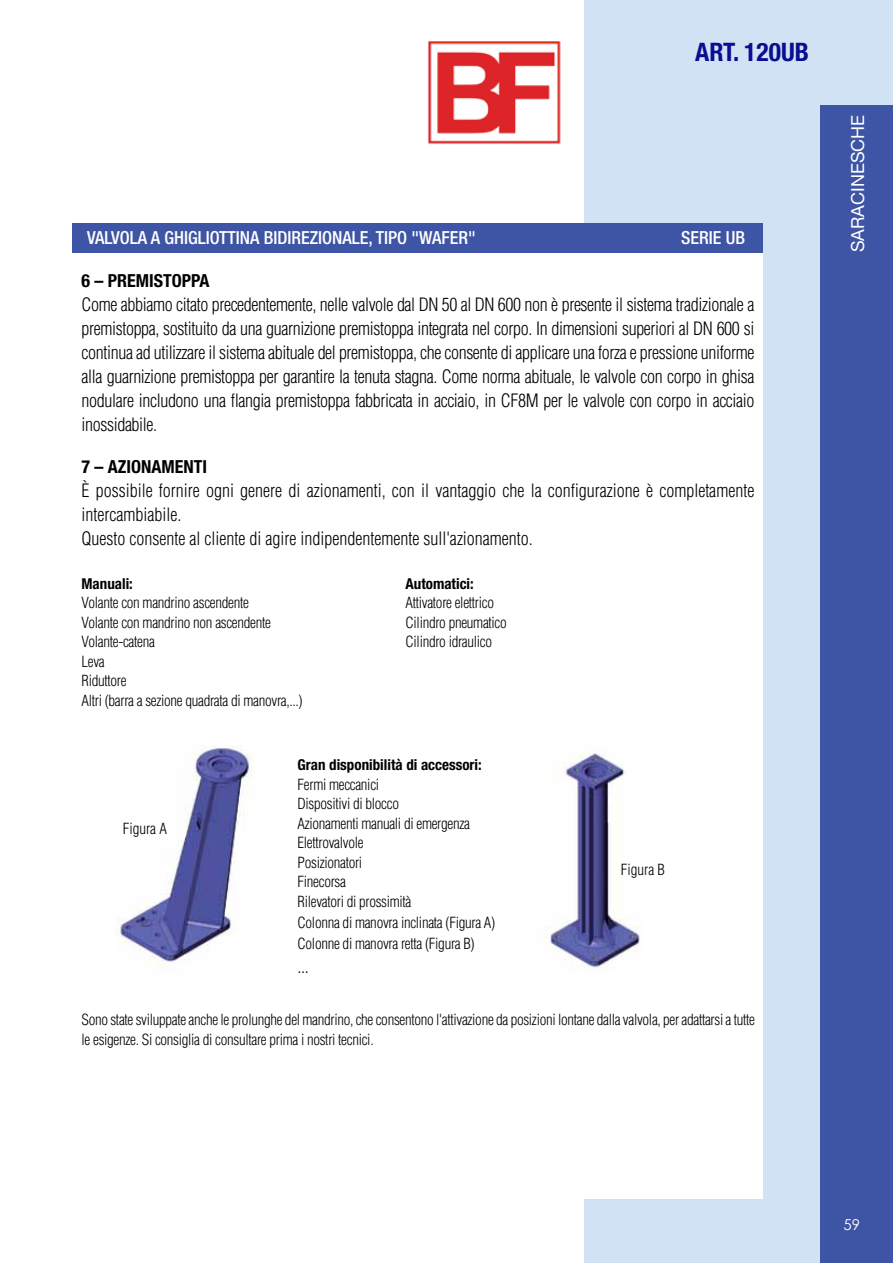
<style>
.page{position:relative;width:893px;height:1263px;background:#fff}
.page>*{position:absolute;margin:0;border:0;box-sizing:border-box;transform-origin:0 0}
.t1{font:700 condensed 25.5px "Helvetica Neue LT Pro";color:#090f90}
.t2{font:300 condensed 18px/24px "Helvetica LT Std";color:#000;text-align:justify}
.t3{font:500 condensed 18px "Helvetica Neue LT Pro";color:#fff}
.t4{font:700 condensed 18px "Helvetica Neue LT Pro";color:#000}
.t5{font:18px "Helvetica Neue LT Pro";color:#fff}
.t6{font:300 condensed 15px/19.5px "Helvetica LT Std";letter-spacing:-.02em;color:#000}
.t7{font:700 condensed 15px "Helvetica Neue LT Pro";color:#000}
.t8{font:15px "Century Gothic";color:#fff}
</style>
<div class="page">
<div style="left:584px;top:0;width:309px;height:1263px;background:#d1e2f4"></div>
<div style="left:821px;top:105px;width:72px;height:1158px;background:#3e54a5"></div>
<img style="left:428px;top:42px;width:133px;height:103px">
<div style="left:479px;top:232px;width:284px;height:967px;background:#fff"></div>
<div style="left:72px;top:224px;width:691px;height:29px;background:#3e54a5"></div>
<img style="left:115px;top:746px;width:138px;height:221px">
<img style="left:546px;top:749px;width:95px;height:221px">
<h1 class="t1" style="left:695px;top:36px;width:115px">ART. 120UB</h1>
<p class="t3" style="left:87px;top:227px;width:298px">VALVOLA A GHIGLIOTTINA BIDIREZIONALE, TIPO</p>
<p class="t3" style="left:411px;top:227px;width:93px">"WAFER" SERIE</p>
<p class="t3" style="left:726px;top:227px;width:19px">UB</p>
<p class="t4" style="left:82px;top:270px;width:129px">6 – PREMISTOPPA</p>
<p class="t2" style="left:82px;top:293px;width:674px">Come abbiamo citato precedentemente, nelle valvole dal DN 50 al DN 600 non è presente il sistema tradizionale a premistoppa, sostituito da una guarnizione premistoppa integrata nel corpo. In dimensioni superiori al DN 600 si continua ad utilizzare il sistema abituale del premistoppa, che consente di applicare una forza e pressione uniforme alla guarnizione premistoppa per garantire la tenuta stagna. Come norma abituale, le valvole con corpo in ghisa nodulare includono una flangia premistoppa fabbricata in acciaio, in CF8M per le valvole con corpo in acciaio inossidabile.</p>
<p class="t4" style="left:82px;top:456px;width:127px">7 – AZIONAMENTI</p>
<p class="t2" style="left:82px;top:479px;width:674px;text-align:left">È possibile fornire ogni genere di azionamenti, con il vantaggio che la configurazione è completamente intercambiabile.<br>Questo consente al cliente di agire indipendentemente sull'azionamento.</p>
<p class="t7" style="left:82px;top:574px;width:53px">Manuali:</p>
<p class="t7" style="left:406px;top:574px;width:70px">Automatici:</p>
<p class="t6" style="left:82px;top:593px;width:169px">Volante con mandrino ascendente</p>
<p class="t6" style="left:406px;top:593px;width:90px">Attivatore elettrico</p>
<p class="t6" style="left:82px;top:613px;width:191px">Volante con mandrino non ascendente</p>
<p class="t6" style="left:406px;top:613px;width:103px">Cilindro pneumatico</p>
<p class="t6" style="left:82px;top:632px;width:75px">Volante-catena</p>
<p class="t6" style="left:406px;top:632px;width:88px">Cilindro idraulico</p>
<p class="t6" style="left:82px;top:652px;width:223px">Leva<br>Riduttore<br>Altri (barra a sezione quadrata di manovra,...)</p>
<p class="t6" style="left:123px;top:818px;width:46px">Figura A</p>
<p class="t7" style="left:298px;top:756px;width:186px">Gran disponibilità di accessori:</p>
<p class="t6" style="left:298px;top:775px;width:174px">Fermi meccanici<br>Dispositivi di blocco<br>Azionamenti manuali di emergenza<br>Elettrovalvole<br>Posizionatori<br>Finecorsa<br>Rilevatori di prossimità</p>
<p class="t6" style="left:298px;top:912px;width:199px;line-height:21px">Colonna di manovra inclinata (Figura A)<br>Colonne di manovra retta (Figura B)</p>
<p class="t2" style="left:298px;top:954px;width:13px">...</p>
<p class="t6" style="left:621px;top:860px;width:46px">Figura B</p>
<p class="t6" style="left:82px;top:1010px;width:675px">Sono state sviluppate anche le prolunghe del mandrino, che consentono l'attivazione da posizioni lontane dalla valvola, per adattarsi a tutte le esigenze. Si consiglia di consultare prima i nostri tecnici.</p>
<p class="t5" style="left:847px;top:252px;width:139px;rotate:-90deg">SARACINESCHE</p>
<p class="t8" style="left:843px;top:1216px;width:18px">59</p>
</div>
